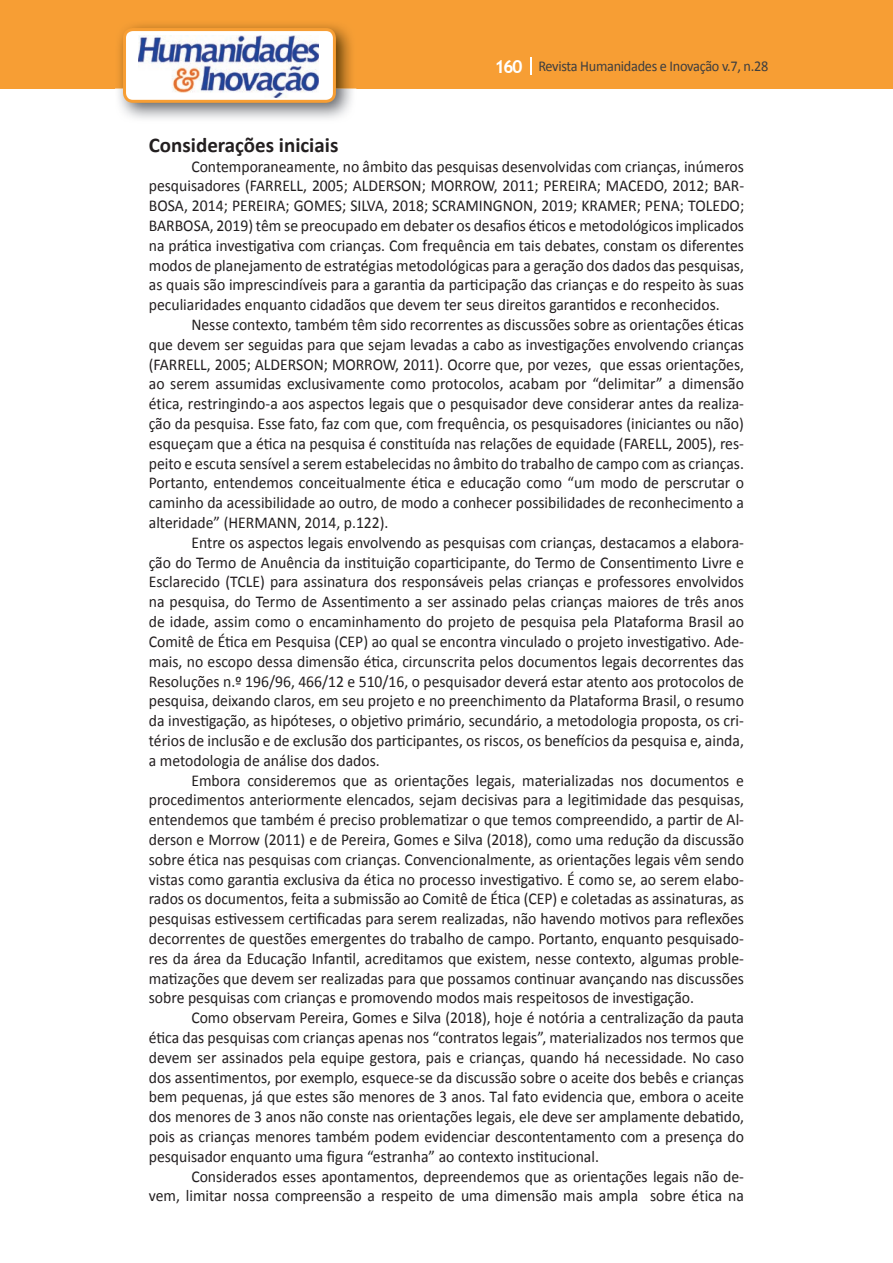
<style>
.page{position:relative;width:893px;height:1263px;background:#fff}
.page>*{position:absolute;margin:0;border:0;box-sizing:border-box;transform-origin:0 0}
.t1{font:700 21px "Calibri";color:#231f20}
.t2{font:16.5px/19.8px "Calibri";color:#231f20;text-align:justify;scale:.95 1}
.t3{font:15px "Calibri";letter-spacing:-.02em;color:#3e3e3f;scale:.95 1}
.s1{font-family:"Trebuchet MS";font-weight:700;font-size:18px;color:#fff}
</style>
<div class="page">
<div style="left:0;top:0;width:893px;height:88px;background:#f79e34"></div>
<svg style="left:530px;top:57px;width:2px;height:18px"></svg>
<img style="left:115px;top:24px;width:241px;height:95px">
<svg style="left:123px;top:28px;width:213px;height:75px"></svg>
<p class="t3" style="left:495px;top:57px;width:290px"><span class="s1">160</span> Revista Humanidades e Inovação v.7, n.28</p>
<p class="t1" style="left:149px;top:131px;width:191px">Considerações iniciais</p>
<p class="t2" style="left:149px;top:156px;width:628px;text-indent:43px">Contemporaneamente, no âmbito das pesquisas desenvolvidas com crianças, inúmeros pesquisadores (FARRELL, 2005; ALDERSON; MORROW, 2011; PEREIRA; MACEDO, 2012; BAR-BOSA, 2014; PEREIRA; GOMES; SILVA, 2018; SCRAMINGNON, 2019; KRAMER; PENA; TOLEDO; BARBOSA, 2019) têm se preocupado em debater os desafios éticos e metodológicos implicados na prática investigativa com crianças. Com frequência em tais debates, constam os diferentes modos de planejamento de estratégias metodológicas para a geração dos dados das pesquisas, as quais são imprescindíveis para a garantia da participação das crianças e do respeito às suas peculiaridades enquanto cidadãos que devem ter seus direitos garantidos e reconhecidos.</p>
<p class="t2" style="left:149px;top:315px;width:628px;text-indent:43px">Nesse contexto, também têm sido recorrentes as discussões sobre as orientações éticas que devem ser seguidas para que sejam levadas a cabo as investigações envolvendo crianças (FARRELL, 2005; ALDERSON; MORROW, 2011). Ocorre que, por vezes, que essas orientações, ao serem assumidas exclusivamente como protocolos, acabam por “delimitar” a dimensão ética, restringindo-a aos aspectos legais que o pesquisador deve considerar antes da realiza&shy;ção da pesquisa. Esse fato, faz com que, com frequência, os pesquisadores (iniciantes ou não) esqueçam que a ética na pesquisa é constituída nas relações de equidade (FARELL, 2005), res&shy;peito e escuta sensível a serem estabelecidas no âmbito do trabalho de campo com as crianças.<br>Portanto, entendemos conceitualmente ética e educação como “um modo de perscrutar o caminho da acessibilidade ao outro, de modo a conhecer possibilidades de reconhecimento a alteridade” (HERMANN, 2014, p.122).</p>
<p class="t2" style="left:149px;top:532px;width:628px;text-indent:43px">Entre os aspectos legais envolvendo as pesquisas com crianças, destacamos a elabora&shy;ção do Termo de Anuência da instituição coparticipante, do Termo de Consentimento Livre e Esclarecido (TCLE) para assinatura dos responsáveis pelas crianças e professores envolvidos na pesquisa, do Termo de Assentimento a ser assinado pelas crianças maiores de três anos de idade, assim como o encaminhamento do projeto de pesquisa pela Plataforma Brasil ao Comitê de Ética em Pesquisa (CEP) ao qual se encontra vinculado o projeto investigativo. Ade&shy;mais, no escopo dessa dimensão ética, circunscrita pelos documentos legais decorrentes das Resoluções n.º 196/96, 466/12 e 510/16, o pesquisador deverá estar atento aos protocolos de pesquisa, deixando claros, em seu projeto e no preenchimento da Plataforma Brasil, o resumo da investigação, as hipóteses, o objetivo primário, secundário, a metodologia proposta, os cri&shy;térios de inclusão e de exclusão dos participantes, os riscos, os benefícios da pesquisa e, ainda, a metodologia de análise dos dados.</p>
<p class="t2" style="left:149px;top:770px;width:628px;text-indent:43px">Embora consideremos que as orientações legais, materializadas nos documentos e procedimentos anteriormente elencados, sejam decisivas para a legitimidade das pesquisas, entendemos que também é preciso problematizar o que temos compreendido, a partir de Al&shy;derson e Morrow (2011) e de Pereira, Gomes e Silva (2018), como uma redução da discussão sobre ética nas pesquisas com crianças. Convencionalmente, as orientações legais vêm sendo vistas como garantia exclusiva da ética no processo investigativo. É como se, ao serem elabo&shy;rados os documentos, feita a submissão ao Comitê de Ética (CEP) e coletadas as assinaturas, as pesquisas estivessem certificadas para serem realizadas, não havendo motivos para reflexões decorrentes de questões emergentes do trabalho de campo. Portanto, enquanto pesquisado&shy;res da área da Educação Infantil, acreditamos que existem, nesse contexto, algumas proble&shy;matizações que devem ser realizadas para que possamos continuar avançando nas discussões sobre pesquisas com crianças e promovendo modos mais respeitosos de investigação.</p>
<p class="t2" style="left:149px;top:1008px;width:628px;text-indent:43px">Como observam Pereira, Gomes e Silva (2018), hoje é notória a centralização da pauta ética das pesquisas com crianças apenas nos “contratos legais”, materializados nos termos que devem ser assinados pela equipe gestora, pais e crianças, quando há necessidade. No caso dos assentimentos, por exemplo, esquece-se da discussão sobre o aceite dos bebês e crianças bem pequenas, já que estes são menores de 3 anos. Tal fato evidencia que, embora o aceite dos menores de 3 anos não conste nas orientações legais, ele deve ser amplamente debatido, pois as crianças menores também podem evidenciar descontentamento com a presença do pesquisador enquanto uma figura “estranha” ao contexto institucional.</p>
<p class="t2" style="left:149px;top:1166px;width:628px;text-align:right">Considerados esses apontamentos, depreendemos que as orientações legais não de-<br>vem, limitar nossa compreensão a respeito de uma dimensão mais ampla sobre ética na</p>
</div>
